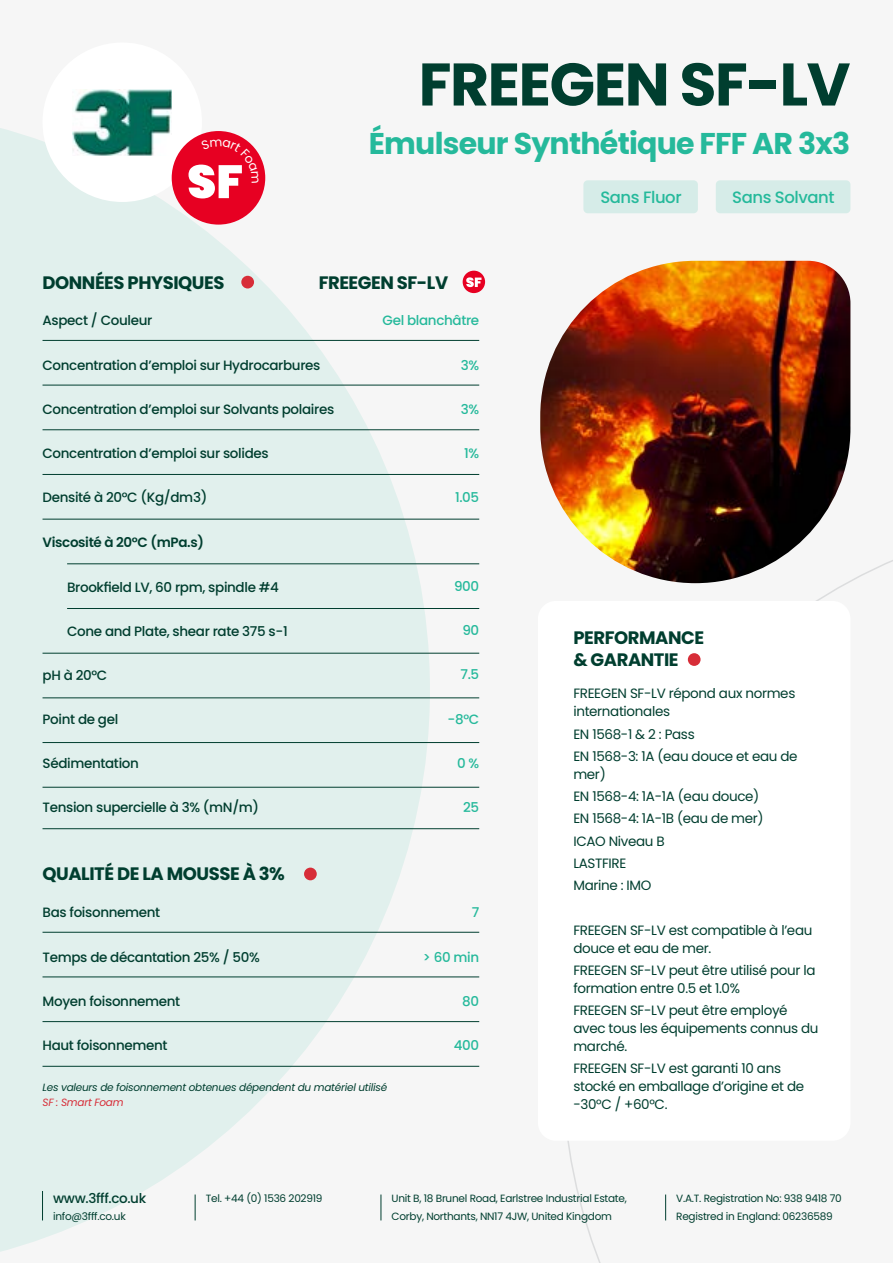
<style>
.page{position:relative;width:893px;height:1263px;background:#f6f6f6}
.page>*{position:absolute;margin:0;border:0;box-sizing:border-box;transform-origin:0 0}
.t1{font:700 60px "Poppins";letter-spacing:-.025em;color:#003e2f}
.t2{font:700 30px "Poppins";letter-spacing:-.025em;color:#25b99b}
.t3{font:700 18px/21.6px "Poppins";letter-spacing:-.025em;color:#003e2f}
.t4{font:500 16.5px "Poppins";letter-spacing:-.025em;color:#25b99b}
.t5{font:13.5px/18px "Poppins";letter-spacing:-.025em;color:#003e2f}
.t6{font:500 13.5px "Poppins";letter-spacing:-.025em;color:#003e2f}
.t7{font:500 13.5px "Poppins";letter-spacing:-.025em;color:#25b99b}
.t8{font:600 13.5px "Poppins";letter-spacing:-.025em;color:#003e2f}
.t9{font:10.5px/18px "Poppins";letter-spacing:-.025em;color:#003e2f}
.t10{font:italic 10.5px "Poppins";letter-spacing:-.025em;color:#003e2f}
.t11{font:italic 10.5px "Poppins";letter-spacing:-.025em;color:#d72d38}
</style>
<div class="page">
<svg style="left:0;top:128px;width:430px;height:1124px;fill:#e1f0ed"></svg>
<svg style="left:42px;top:1191px;width:1px;height:29px"></svg>
<svg style="left:381px;top:1194px;width:1px;height:26px"></svg>
<svg style="left:195px;top:1194px;width:1px;height:26px"></svg>
<svg style="left:665px;top:1194px;width:1px;height:26px"></svg>
<div style="left:538px;top:601px;width:312px;height:540px;background:#fff;border-radius:18px"></div>
<div style="left:43px;top:43px;width:159px;height:159px;background:#fff;border-radius:50%"></div>
<img style="left:73px;top:89px;width:99px;height:66px">
<div style="left:583px;top:180px;width:115px;height:33px;background:#d6ece8;border-radius:4px"></div>
<div style="left:716px;top:180px;width:134px;height:33px;background:#d6ece8;border-radius:4px"></div>
<hr style="left:43px;top:340px;width:436px;height:1px;background:#003e2f">
<hr style="left:43px;top:932px;width:436px;height:1px;background:#003e2f">
<hr style="left:43px;top:519px;width:436px;height:1px;background:#003e2f">
<hr style="left:43px;top:697px;width:436px;height:1px;background:#003e2f">
<hr style="left:43px;top:429px;width:436px;height:1px;background:#003e2f">
<hr style="left:43px;top:1021px;width:436px;height:1px;background:#003e2f">
<hr style="left:67px;top:608px;width:412px;height:1px;background:#003e2f">
<hr style="left:43px;top:787px;width:436px;height:1px;background:#003e2f">
<hr style="left:43px;top:828px;width:436px;height:1px;background:#003e2f">
<hr style="left:43px;top:385px;width:436px;height:1px;background:#003e2f">
<hr style="left:43px;top:976px;width:436px;height:1px;background:#003e2f">
<hr style="left:67px;top:563px;width:412px;height:1px;background:#003e2f">
<hr style="left:43px;top:742px;width:436px;height:1px;background:#003e2f">
<hr style="left:43px;top:474px;width:436px;height:1px;background:#003e2f">
<hr style="left:43px;top:1066px;width:436px;height:1px;background:#003e2f">
<hr style="left:43px;top:653px;width:436px;height:1px;background:#003e2f">
<div style="left:241px;top:276px;width:13px;height:12px;background:#d72d38;border-radius:50%"></div>
<div style="left:688px;top:653px;width:13px;height:13px;background:#d72d38;border-radius:50%"></div>
<div style="left:304px;top:867px;width:13px;height:13px;background:#d72d38;border-radius:50%"></div>
<img style="left:540px;top:261px;width:310px;height:322px">
<div style="left:172px;top:131px;width:93px;height:94px;background:#e70022;border-radius:50%"></div>
<div style="left:463px;top:271px;width:22px;height:22px;background:#e70022;border-radius:50%"></div>
<svg style="left:466px;top:277px;width:15px;height:10px"></svg>
<svg style="left:189px;top:139px;width:70px;height:59px"></svg>
<h1 class="t1" style="left:419px;top:50px;width:433px">FREEGEN SF-LV</h1>
<h3 class="t3" style="left:43px;top:271px;width:183px">DONNÉES PHYSIQUES</h3>
<h2 class="t2" style="left:369px;top:126px;width:483px">Émulseur Synthétique FFF AR 3x3</h2>
<p class="t4" style="left:600px;top:187px;width:83px">Sans Fluor</p>
<p class="t4" style="left:732px;top:187px;width:104px">Sans Solvant</p>
<h3 class="t3" style="left:319px;top:271px;width:131px">FREEGEN SF-LV</h3>
<p class="t6" style="left:43px;top:313px;width:111px">Aspect / Couleur</p>
<p class="t6" style="left:43px;top:357px;width:279px">Concentration d’emploi sur Hydrocarbures</p>
<p class="t6" style="left:43px;top:401px;width:293px">Concentration d’emploi sur Solvants polaires</p>
<p class="t6" style="left:43px;top:446px;width:228px">Concentration d’emploi sur solides</p>
<p class="t6" style="left:43px;top:490px;width:166px">Densité à 20°C (Kg/dm3)</p>
<p class="t8" style="left:43px;top:534px;width:163px">Viscosité à 20°C (mPa.s)</p>
<p class="t6" style="left:67px;top:579px;width:213px">Brookfield LV, 60 rpm, spindle #4</p>
<p class="t6" style="left:67px;top:623px;width:222px">Cone and Plate, shear rate 375 s-1</p>
<p class="t6" style="left:43px;top:667px;width:66px">pH à 20°C</p>
<p class="t6" style="left:43px;top:711px;width:77px">Point de gel</p>
<p class="t6" style="left:43px;top:755px;width:98px">Sédimentation</p>
<p class="t6" style="left:43px;top:800px;width:218px">Tension supercielle à 3% (mN/m)</p>
<h3 class="t3" style="left:43px;top:863px;width:244px">QUALITÉ DE LA MOUSSE À 3%</h3>
<p class="t7" style="left:383px;top:313px;width:98px">Gel blanchâtre</p>
<p class="t7" style="left:461px;top:357px;width:20px">3%</p>
<p class="t7" style="left:461px;top:401px;width:20px">3%</p>
<p class="t7" style="left:464px;top:446px;width:17px">1%</p>
<p class="t7" style="left:455px;top:490px;width:26px">1.05</p>
<p class="t7" style="left:454px;top:578px;width:27px">900</p>
<p class="t7" style="left:462px;top:623px;width:18px">90</p>
<p class="t7" style="left:460px;top:667px;width:20px">7.5</p>
<p class="t7" style="left:448px;top:711px;width:33px">-8°C</p>
<p class="t7" style="left:457px;top:755px;width:24px">0 %</p>
<p class="t7" style="left:463px;top:800px;width:18px">25</p>
<p class="t6" style="left:43px;top:905px;width:119px">Bas foisonnement</p>
<p class="t6" style="left:43px;top:949px;width:219px">Temps de décantation 25% / 50%</p>
<p class="t6" style="left:43px;top:993px;width:139px">Moyen foisonnement</p>
<p class="t6" style="left:43px;top:1037px;width:127px">Haut foisonnement</p>
<p class="t10" style="left:43px;top:1081px;width:346px">Les valeurs de foisonnement obtenues dépendent du matériel utilisé</p>
<p class="t11" style="left:43px;top:1096px;width:83px">SF : Smart Foam</p>
<p class="t7" style="left:472px;top:905px;width:9px">7</p>
<p class="t7" style="left:423px;top:949px;width:58px">&gt; 60 min</p>
<p class="t7" style="left:462px;top:993px;width:18px">80</p>
<p class="t7" style="left:454px;top:1037px;width:27px">400</p>
<h3 class="t3" style="left:573px;top:627px;width:132px">PERFORMANCE &amp; GARANTIE</h3>
<p class="t5" style="left:573px;top:685px;width:224px">FREEGEN SF-LV répond aux normes internationales</p>
<p class="t5" style="left:573px;top:723px;width:226px;line-height:22.2px">EN 1568-1 &amp; 2 : Pass<br>EN 1568-3: 1A (eau douce et eau de</p>
<p class="t5" style="left:573px;top:763px;width:192px;line-height:22.2px">mer)<br>EN 1568-4: 1A-1A (eau douce)<br>EN 1568-4: 1A-1B (eau de mer)<br>ICAO Niveau B<br>LASTFIRE<br>Marine : IMO</p>
<p class="t5" style="left:573px;top:921px;width:241px">FREEGEN SF-LV est compatible à l’eau douce et eau de mer.</p>
<p class="t5" style="left:573px;top:961px;width:244px">FREEGEN SF-LV peut être utilisé pour la formation entre 0.5 et 1.0%</p>
<p class="t5" style="left:573px;top:1001px;width:247px">FREEGEN SF-LV peut être employé avec tous les équipements connus du marché.</p>
<p class="t5" style="left:573px;top:1060px;width:232px">FREEGEN SF-LV est garanti 10 ans stocké en emballage d’origine et de -30°C / +60°C.</p>
<p class="t6" style="left:53px;top:1190px;width:95px">www.3fff.co.uk</p>
<p class="t9" style="left:392px;top:1190px;width:237px">Unit B, 18 Brunel Road, Earlstree Industrial Estate,<br>Corby, Northants, NN17 4JW, United Kingdom</p>
<p class="t9" style="left:206px;top:1190px;width:118px">Tel. +44 (0) 1536 202919</p>
<p class="t9" style="left:53px;top:1208px;width:74px">info@3fff.co.uk</p>
<p class="t9" style="left:676px;top:1190px;width:167px">V.A.T. Registration No: 938 9418 70<br>Registred in England: 06236589</p>
</div>
